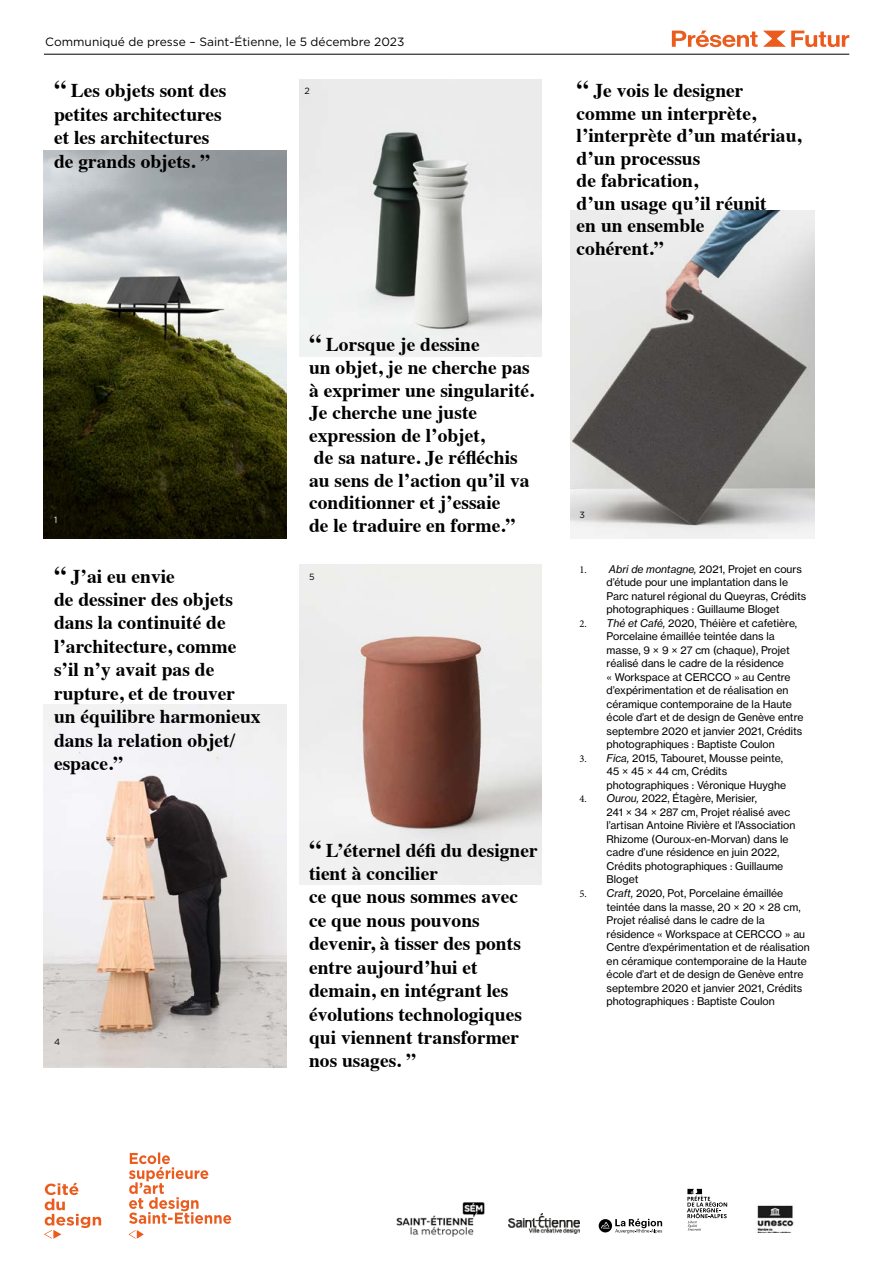
<style>
.page{position:relative;width:893px;height:1263px;background:#fff}
.page>*{position:absolute;margin:0;border:0;box-sizing:border-box;transform-origin:0 0}
.t1{font:700 19.5px/23.4px "Times";color:#000}
.t2{font:12px "Gotham";color:#000}
.t3{font:10.5px/13.5px "N Haas Grotesk TX Pro 55 Rg";color:#000}
.t4{font:9px "Gotham";color:#000}
.t5{font:9px "Gotham";color:#fff}
.s1{font-size:24px}
.s2{font-family:"Minion Pro"}
.s3{font-family:"N Haas Grotesk TX Pro 56 It"}
</style>
<div class="page">
<hr style="left:44px;top:54px;width:805px;height:1px;background:#000">
<img style="left:396px;top:1202px;width:89px;height:35px">
<img style="left:508px;top:1213px;width:72px;height:21px">
<svg style="left:599px;top:1219px;width:63px;height:14px"></svg>
<img style="left:757px;top:1205px;width:37px;height:28px">
<svg style="left:687px;top:1189px;width:40px;height:41px"></svg>
<svg style="left:672px;top:31px;width:177px;height:16px"></svg>
<img style="left:44px;top:151px;width:242px;height:388px">
<img style="left:571px;top:210px;width:243px;height:329px">
<img style="left:299px;top:79px;width:243px;height:278px">
<img style="left:44px;top:705px;width:242px;height:363px">
<img style="left:299px;top:565px;width:243px;height:319px">
<svg style="left:129px;top:1230px;width:15px;height:9px"></svg>
<svg style="left:129px;top:1152px;width:102px;height:72px"></svg>
<svg style="left:44px;top:1182px;width:57px;height:57px"></svg>
<p class="t2" style="left:45px;top:34px;width:361px">Communiqué de presse – Saint-Étienne, le 5 décembre 2023</p>
<h1 class="t1" style="left:54px;top:77px;width:174px"><span class="s1">“</span> Les objets sont des petites architectures et les architectures de grands objets. ”</h1>
<p class="t4" style="left:304px;top:85px;width:7px">2</p>
<p class="t5" style="left:54px;top:514px;width:5px">1</p>
<h1 class="t1" style="left:54px;top:562px;width:208px"><span class="s1">“</span> J’ai eu envie<br>de dessiner des objets dans la continuité de l’architecture, comme s’il n’y avait pas de rupture, et de trouver un équilibre harmonieux dans la relation objet/ espace.”</h1>
<p class="t4" style="left:54px;top:1036px;width:8px">4</p>
<h1 class="t1" style="left:309px;top:332px;width:226px;line-height:22.5px"><span class="s1">“</span> Lorsque je dessine<br>un objet, je ne cherche pas à exprimer une singularité.<br>Je cherche une juste expression de l’objet,<br>de sa nature. Je réfléchis au sens de l’action qu’il va conditionner et j’essaie<br>de le traduire en forme.”</h1>
<p class="t4" style="left:309px;top:571px;width:7px">5</p>
<h1 class="t1" style="left:309px;top:836px;width:230px"><span class="s1">“</span> L’éternel défi du designer tient à concilier<br>ce que nous sommes avec ce que nous pouvons devenir, à tisser des ponts entre aujourd’hui et demain, en intégrant les évolutions technologiques qui viennent transformer nos usages. ”</h1>
<h1 class="t1" style="left:577px;top:77px;width:226px;line-height:22.5px"><span class="s1">“</span> Je vois le designer comme un interprète, l’interprète d’un matériau, d’un processus<br>de fabrication,<br>d’un usage qu’il réunit<br>en un ensemble<br>cohérent.”</h1>
<p class="t4" style="left:580px;top:509px;width:7px">3</p>
<p class="t3" style="left:607px;top:562px;width:201px;text-indent:-27px"><span class="s2">1.</span> <span class="s3">Abri de montagne,</span> 2021, Projet en cours d’étude pour une implantation dans le Parc naturel régional du Queyras, Crédits photographiques : Guillaume Bloget</p>
<p class="t3" style="left:607px;top:616px;width:198px;text-indent:-27px"><span class="s2">2.</span> <span class="s3">Thé et Café,</span> 2020, Théière et cafetière, Porcelaine émaillée teintée dans la masse, 9 × 9 × 27 cm (chaque), Projet réalisé dans le cadre de la résidence<br>« Workspace at CERCCO » au Centre d’expérimentation et de réalisation en céramique contemporaine de la Haute école d’art et de design de Genève entre septembre 2020 et janvier 2021, Crédits photographiques : Baptiste Coulon</p>
<p class="t3" style="left:607px;top:751px;width:181px;text-indent:-27px"><span class="s2">3.</span> <span class="s3">Fica,</span> 2015, Tabouret, Mousse peinte,<br>45 × 45 × 44 cm, Crédits photographiques : Véronique Huyghe</p>
<p class="t3" style="left:607px;top:792px;width:190px;text-indent:-27px"><span class="s2">4.</span> <span class="s3">Ourou,</span> 2022, Étagère, Merisier,<br>241 × 34 × 287 cm, Projet réalisé avec l’artisan Antoine Rivière et l’Association Rhizome (Ouroux-en-Morvan) dans le cadre d’une résidence en juin 2022, Crédits photographiques : Guillaume Bloget</p>
<p class="t3" style="left:607px;top:886px;width:205px;text-indent:-27px"><span class="s2">5.</span> <span class="s3">Craft,</span> 2020, Pot, Porcelaine émaillée teintée dans la masse, 20 × 20 × 28 cm, Projet réalisé dans le cadre de la résidence « Workspace at CERCCO » au Centre d’expérimentation et de réalisation en céramique contemporaine de la Haute école d’art et de design de Genève entre septembre 2020 et janvier 2021, Crédits photographiques : Baptiste Coulon</p>
</div>
